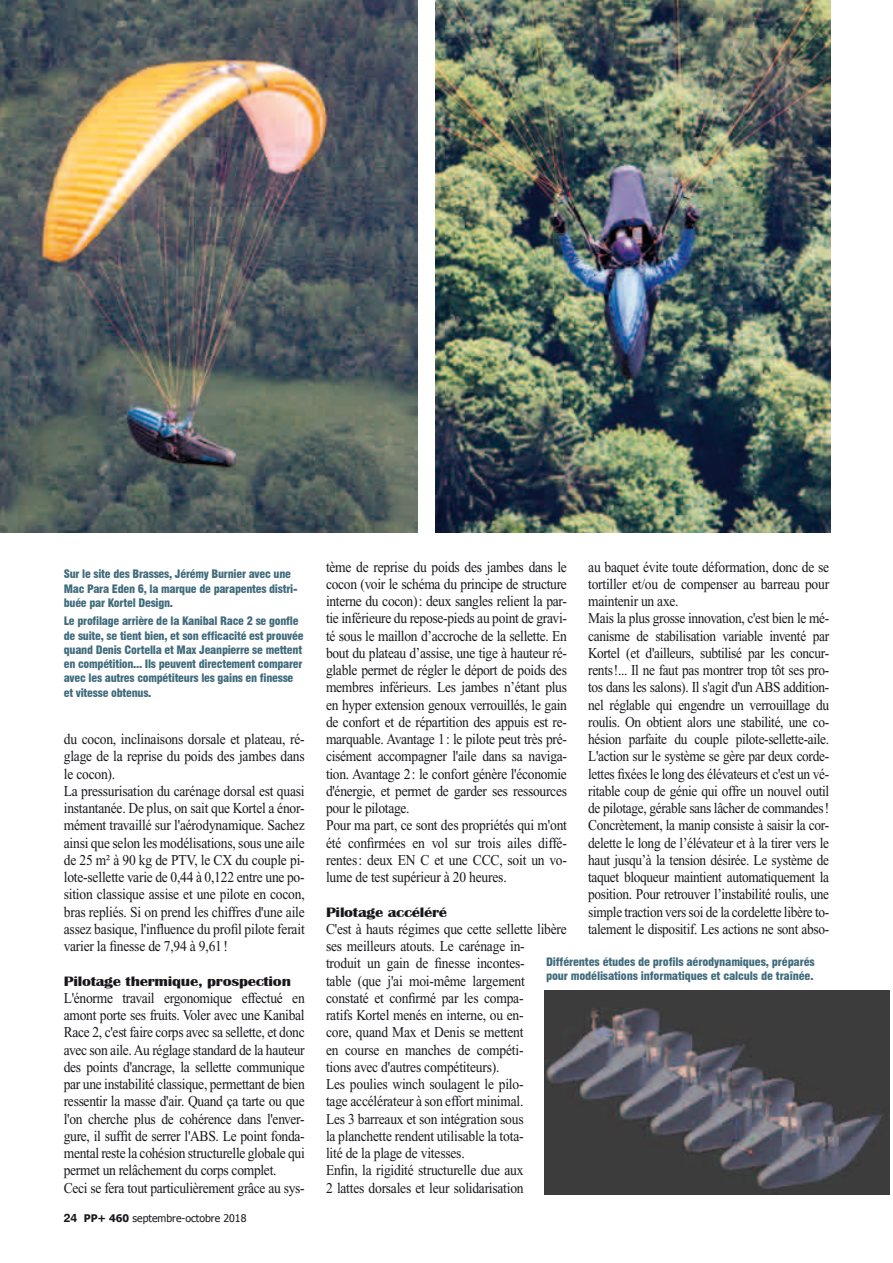
<style>
.page{position:relative;width:893px;height:1263px;background:#fff}
.page>*{position:absolute;margin:0;border:0;box-sizing:border-box;transform-origin:0 0}
.t1{font:15px/17.2px "Times New Roman";letter-spacing:-.02em;color:#1a171c;scale:.9 1}
.t2{font:700 14.1px "Britannic";letter-spacing:-.015em;color:#1a171c;scale:1.18 1}
.t3{font:700 12px "Swiss 721 BT";color:#1a171c}
.t4{font:900 condensed 11.4px/14.2px "Swiss 721 BT";letter-spacing:-.02em;color:#406b7c}
.t5{font:900 condensed 11.4px/14.2px "Swiss 721 BT";letter-spacing:-.02em;color:#406b7c;scale:1.05 1}
.t6{font:10.5px "Tahoma";color:#1a171c}
.s1{font-weight:700}
</style>
<div class="page">
<img style="left:545px;top:990px;width:344px;height:204px">
<img style="left:435px;top:0;width:396px;height:533px">
<img style="left:0;top:0;width:418px;height:533px">
<svg style="left:16px;top:9px;width:77px;height:77px;background:#465259"></svg>
<p class="t4" style="left:64px;top:567px;width:235px">Sur le site des Brasses, Jérémy Burnier avec une<br>Mac Para Eden 6, la marque de parapentes distri&shy;buée par Kortel Design.</p>
<p class="t4" style="left:64px;top:614px;width:241px">Le profilage arrière de la Kanibal Race 2 se gonfle de suite, se tient bien, et son efficacité est prouvée quand Denis Cortella et Max Jeanpierre se mettent en compétition... Ils peuvent directement comparer avec les autres compétiteurs les gains en finesse et vitesse obtenus.</p>
<p class="t1" style="left:64px;top:730px;width:269px">du cocon, inclinaisons dorsale et plateau, ré&shy;glage de la reprise du poids des jambes dans le cocon).<br>La pressurisation du carénage dorsal est quasi instantanée. De plus, on sait que Kortel a énor&shy;mément travaillé sur l'aérodynamique. Sachez ainsi que selon les modélisations, sous une aile de 25 m² à 90 kg de PTV, le CX du couple pi&shy;lote-sellette varie de 0,44 à 0,122 entre une po&shy;sition classique assise et une pilote en cocon, bras repliés. Si on prend les chiffres d'une aile assez basique, l'influence du profil pilote ferait varier la finesse de 7,94 à 9,61!</p>
<p class="t2" style="left:64px;top:973px;width:194px">Pilotage thermique, prospection</p>
<p class="t1" style="left:64px;top:989px;width:269px">L'énorme travail ergonomique effectué en amont porte ses fruits. Voler avec une Kanibal Race 2, c'est faire corps avec sa sellette, et donc avec son aile. Au réglage standard de la hauteur des points d'ancrage, la sellette communique par une instabilité classique, permettant de bien ressentir la masse d'air. Quand ça tarte ou que l'on cherche plus de cohérence dans l'enver&shy;gure, il suffit de serrer l'ABS. Le point fonda&shy;mental reste la cohésion structurelle globale qui permet un relâchement du corps complet.<br>Ceci se fera tout particulièrement grâce au sys-</p>
<p class="t3" style="left:64px;top:1210px;width:15px">24</p>
<p class="t6" style="left:84px;top:1211px;width:164px"><span class="s1">PP+ 460</span> septembre-octobre 2018</p>
<p class="t1" style="left:588px;top:558px;width:269px">au baquet évite toute déformation, donc de se tortiller et/ou de compenser au barreau pour maintenir un axe.<br>Mais la plus grosse innovation, c'est bien le mé&shy;canisme de stabilisation variable inventé par Kortel (et d'ailleurs, subtilisé par les concur&shy;rents!... Il ne faut pas montrer trop tôt ses pro&shy;tos dans les salons). Il s'agit d'un ABS addition&shy;nel réglable qui engendre un verrouillage du roulis. On obtient alors une stabilité, une co&shy;hésion parfaite du couple pilote-sellette-aile.<br>L'action sur le système se gère par deux corde&shy;lettes fixées le long des élévateurs et c'est un vé&shy;ritable coup de génie qui offre un nouvel outil de pilotage, gérable sans lâcher de commandes!<br>Concrètement, la manip consiste à saisir la cor&shy;delette le long de l’élévateur et à la tirer vers le haut jusqu’à la tension désirée. Le système de taquet bloqueur maintient automatiquement la position. Pour retrouver l’instabilité roulis, une simple traction vers soi de la cordelette libère to&shy;talement le dispositif. Les actions ne sont abso-</p>
<p class="t1" style="left:326px;top:558px;width:269px">tème de reprise du poids des jambes dans le cocon (voir le schéma du principe de structure interne du cocon): deux sangles relient la par&shy;tie inférieure du repose-pieds au point de gravi&shy;té sous le maillon d’accroche de la sellette. En bout du plateau d’assise, une tige à hauteur ré&shy;glable permet de régler le déport de poids des membres inférieurs. Les jambes n’étant plus en hyper extension genoux verrouillés, le gain de confort et de répartition des appuis est re&shy;marquable. Avantage 1: le pilote peut très pré&shy;cisément accompagner l'aile dans sa naviga&shy;tion. Avantage 2: le confort génère l'économie d'énergie, et permet de garder ses ressources pour le pilotage.<br>Pour ma part, ce sont des propriétés qui m'ont été confirmées en vol sur trois ailes diffé&shy;rentes: deux EN C et une CCC, soit un vo&shy;lume de test supérieur à 20 heures.</p>
<p class="t2" style="left:326px;top:904px;width:104px">Pilotage accéléré</p>
<p class="t1" style="left:326px;top:920px;width:269px">C'est à hauts régimes que cette sellette libère ses meilleurs atouts. Le carénage in-<br>troduit un gain de finesse incontes-<br>table (que j'ai moi-même largement constaté et confirmé par les compa-<br>ratifs Kortel menés en interne, ou en-<br>core, quand Max et Denis se mettent<br>en course en manches de compéti-<br>tions avec d'autres compétiteurs).<br>Les poulies winch soulagent le pilo-<br>tage accélérateur à son effort minimal.<br>Les 3 barreaux et son intégration sous<br>la planchette rendent utilisable la tota-<br>lité de la plage de vitesses.<br>Enfin, la rigidité structurelle due aux<br>2 lattes dorsales et leur solidarisation</p>
<p class="t5" style="left:546px;top:955px;width:257px">Différentes études de profils aérodynamiques, préparés pour modélisations informatiques et calculs de traînée.</p>
</div>
